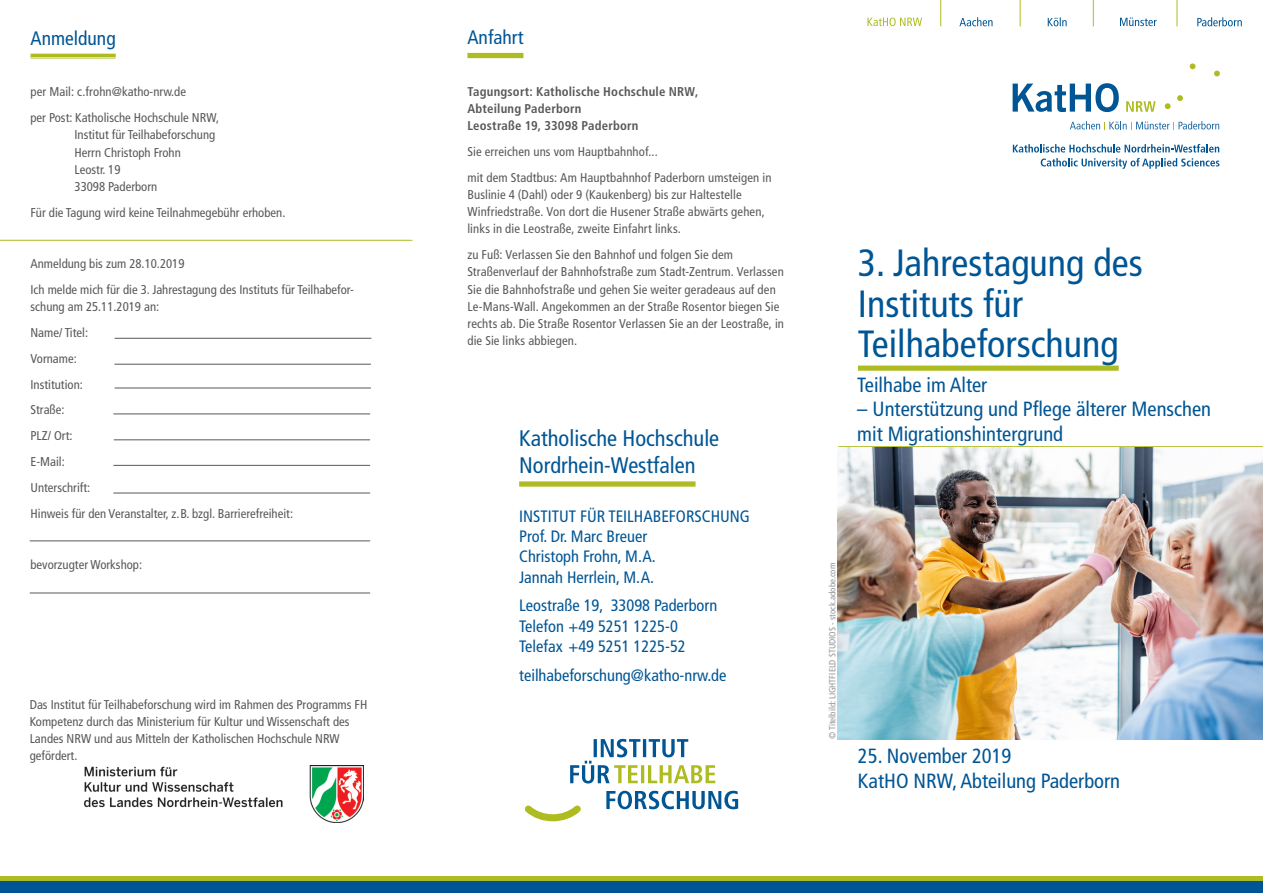
<style>
.page{position:relative;width:1263px;height:893px;background:#fff}
.page>*{position:absolute;margin:0;border:0;box-sizing:border-box;transform-origin:0 0}
._01_Studiengang_Tite{font:condensed 37.95px/40.5px "Frutiger LT Std";color:#005594}
.t1{font:condensed 22.5px/27px "Frutiger LT Std";color:#005594}
._02_Studienart___Erg{font:condensed 20.55px/24.6px "Frutiger LT Std";color:#005594}
._03_Subline_Blau_mit{font:condensed 19.5px "Frutiger LT Std";color:#005594}
.t2{font:condensed 16.5px/20.2px "Frutiger LT Std";color:#005594}
._04_Fließtext{font:condensed 12.75px/17.2px "Frutiger LT Std";color:#57585a}
._04_Fließtext-2{font:700 condensed 12.75px/17.2px "Frutiger LT Std";letter-spacing:.015em;color:#57585a}
.t3{font:condensed 9px "Frutiger LT Std";color:#939598}
</style>
<div class="page">
<svg style="left:1126px;top:101px;width:29px;height:11px"></svg>
<svg style="left:1013px;top:144px;width:206px;height:25px"></svg>
<svg style="left:1190px;top:63px;width:5px;height:6px"></svg>
<svg style="left:1165px;top:103px;width:5px;height:6px"></svg>
<svg style="left:1214px;top:71px;width:6px;height:5px"></svg>
<svg style="left:1177px;top:95px;width:6px;height:6px"></svg>
<svg style="left:1012px;top:83px;width:107px;height:29px"></svg>
<svg style="left:1070px;top:121px;width:149px;height:8px"></svg>
<hr style="left:838px;top:446px;width:425px;height:1px;background:#aebc21">
<svg style="left:31px;top:54px;width:85px;height:4px"></svg>
<div style="left:519px;top:481px;width:176px;height:6px;background:#aebc21"></div>
<svg style="left:867px;top:18px;width:55px;height:8px"></svg>
<svg style="left:959px;top:17px;width:33px;height:9px"></svg>
<svg style="left:1048px;top:17px;width:18px;height:9px"></svg>
<svg style="left:1120px;top:18px;width:37px;height:8px"></svg>
<svg style="left:1197px;top:17px;width:45px;height:9px"></svg>
<svg style="left:940px;top:0;width:1px;height:26px"></svg>
<svg style="left:1020px;top:0;width:1px;height:26px"></svg>
<svg style="left:1093px;top:0;width:1px;height:26px"></svg>
<svg style="left:1177px;top:0;width:1px;height:26px"></svg>
<img style="left:838px;top:447px;width:425px;height:293px">
<svg style="left:525px;top:805px;width:56px;height:16px"></svg>
<svg style="left:570px;top:739px;width:145px;height:44px"></svg>
<svg style="left:606px;top:791px;width:132px;height:18px"></svg>
<div style="left:858px;top:366px;width:261px;height:5px;background:#aebc21"></div>
<div style="left:467px;top:53px;width:56px;height:5px;background:#aebc21"></div>
<img style="left:85px;top:765px;width:279px;height:57px">
<hr style="left:0;top:240px;width:412px;height:1px;background:#aebc21">
<hr style="left:115px;top:338px;width:256px;height:1px;background:#57585a">
<hr style="left:114px;top:364px;width:257px;height:1px;background:#57585a">
<hr style="left:115px;top:388px;width:256px;height:1px;background:#57585a">
<hr style="left:113px;top:414px;width:257px;height:1px;background:#57585a">
<hr style="left:114px;top:439px;width:256px;height:1px;background:#57585a">
<hr style="left:113px;top:465px;width:257px;height:1px;background:#57585a">
<hr style="left:113px;top:493px;width:257px;height:1px;background:#57585a">
<hr style="left:30px;top:540px;width:340px;height:1px;background:#57585a">
<hr style="left:30px;top:593px;width:340px;height:1px;background:#57585a">
<div style="left:0;top:878px;width:1263px;height:15px;background:#005594"></div>
<hr style="left:0;top:876px;width:1263px;height:4px;background:#aebc21">
<p class="_03_Subline_Blau_mit" style="left:31px;top:27px;width:87px">Anmeldung</p>
<p class="_04_Fließtext" style="left:31px;top:83px;width:157px">per Mail: c.frohn@katho-nrw.de</p>
<p class="_04_Fließtext" style="left:75px;top:109px;width:146px;text-indent:-44px">per Post: Katholische Hochschule NRW,<br>Institut für Teilhabeforschung<br>Herrn Christoph Frohn<br>Leostr. 19<br>33098 Paderborn</p>
<p class="_04_Fließtext" style="left:31px;top:204px;width:256px">Für die Tagung wird keine Teilnahmegebühr erhoben.</p>
<p class="_04_Fließtext" style="left:31px;top:255px;width:155px">Anmeldung bis zum 28.10.2019</p>
<p class="_04_Fließtext" style="left:31px;top:281px;width:325px">Ich melde mich für die 3. Jahrestagung des Instituts für Teilhabefor&shy;schung am 25.11.2019 an:</p>
<p class="_04_Fließtext" style="left:31px;top:324px;width:59px">Name/ Titel:</p>
<p class="_04_Fließtext" style="left:31px;top:350px;width:48px">Vorname:</p>
<p class="_04_Fließtext" style="left:31px;top:376px;width:54px">Institution:</p>
<p class="_04_Fließtext" style="left:31px;top:401px;width:35px">Straße:</p>
<p class="_04_Fließtext" style="left:31px;top:427px;width:43px">PLZ/ Ort:</p>
<p class="_04_Fließtext" style="left:31px;top:453px;width:36px">E-Mail:</p>
<p class="_04_Fließtext" style="left:31px;top:479px;width:61px">Unterschrift:</p>
<p class="_04_Fließtext" style="left:31px;top:505px;width:264px">Hinweis für den Veranstalter, z.B. bzgl. Barrierefreiheit:</p>
<p class="_04_Fließtext" style="left:31px;top:556px;width:113px">bevorzugter Workshop:</p>
<p class="_04_Fließtext" style="left:30px;top:696px;width:339px">Das Institut für Teilhabeforschung wird im Rahmen des Programms FH Kompetenz durch das Ministerium für Kultur und Wissenschaft des Landes NRW und aus Mitteln der Katholischen Hochschule NRW gefördert.</p>
<p class="_03_Subline_Blau_mit" style="left:467px;top:26px;width:57px">Anfahrt</p>
<p class="_04_Fließtext-2" style="left:467px;top:83px;width:232px">Tagungsort: Katholische Hochschule NRW,<br>Abteilung Paderborn<br>Leostraße 19, 33098 Paderborn</p>
<p class="_04_Fließtext" style="left:467px;top:143px;width:192px">Sie erreichen uns vom Hauptbahnhof...</p>
<p class="_04_Fließtext" style="left:467px;top:169px;width:306px">mit dem Stadtbus: Am Hauptbahnhof Paderborn umsteigen in Buslinie 4 (Dahl) oder 9 (Kaukenberg) bis zur Haltestelle Winfriedstraße. Von dort die Husener Straße abwärts gehen, links in die Leostraße, zweite Einfahrt links.</p>
<p class="_04_Fließtext" style="left:467px;top:246px;width:318px">zu Fuß: Verlassen Sie den Bahnhof und folgen Sie dem Straßenverlauf der Bahnhofstraße zum Stadt-Zentrum. Verlassen Sie die Bahnhofstraße und gehen Sie weiter geradeaus auf den Le-Mans-Wall. Angekommen an der Straße Rosentor biegen Sie rechts ab. Die Straße Rosentor Verlassen Sie an der Leostraße, in die Sie links abbiegen.</p>
<p class="t1" style="left:519px;top:425px;width:202px">Katholische Hochschule<br>Nordrhein-Westfalen</p>
<p class="t2" style="left:519px;top:506px;width:232px">INSTITUT FÜR TEILHABEFORSCHUNG</p>
<p class="t2" style="left:519px;top:526px;width:138px">Prof. Dr. Marc Breuer<br>Christoph Frohn, M.A.<br>Jannah Herrlein, M.A.</p>
<p class="t2" style="left:519px;top:596px;width:200px">Leostraße 19, 33098 Paderborn<br>Telefon +49 5251 1225-0<br>Telefax +49 5251 1225-52</p>
<p class="t2" style="left:519px;top:665px;width:209px">teilhabeforschung@katho-nrw.de</p>
<p class="_01_Studiengang_Tite" style="left:858px;top:243px;width:286px">3. Jahrestagung des<br>Instituts für<br>Teilhabeforschung</p>
<p class="_02_Studienart___Erg" style="left:857px;top:372px;width:132px">Teilhabe im Alter</p>
<p class="_02_Studienart___Erg" style="left:857px;top:397px;width:355px">– Unterstützung und Pflege älterer Menschen mit Migrationshintergrund</p>
<p class="t3" style="left:827px;top:739px;width:177px;rotate:-90deg">© Titelbild: LIGHTFIELD STUDIOS - stock.adobe.com</p>
<p class="_02_Studienart___Erg" style="left:858px;top:744px;width:264px">25. November 2019<br>KatHO NRW, Abteilung Paderborn</p>
</div>
